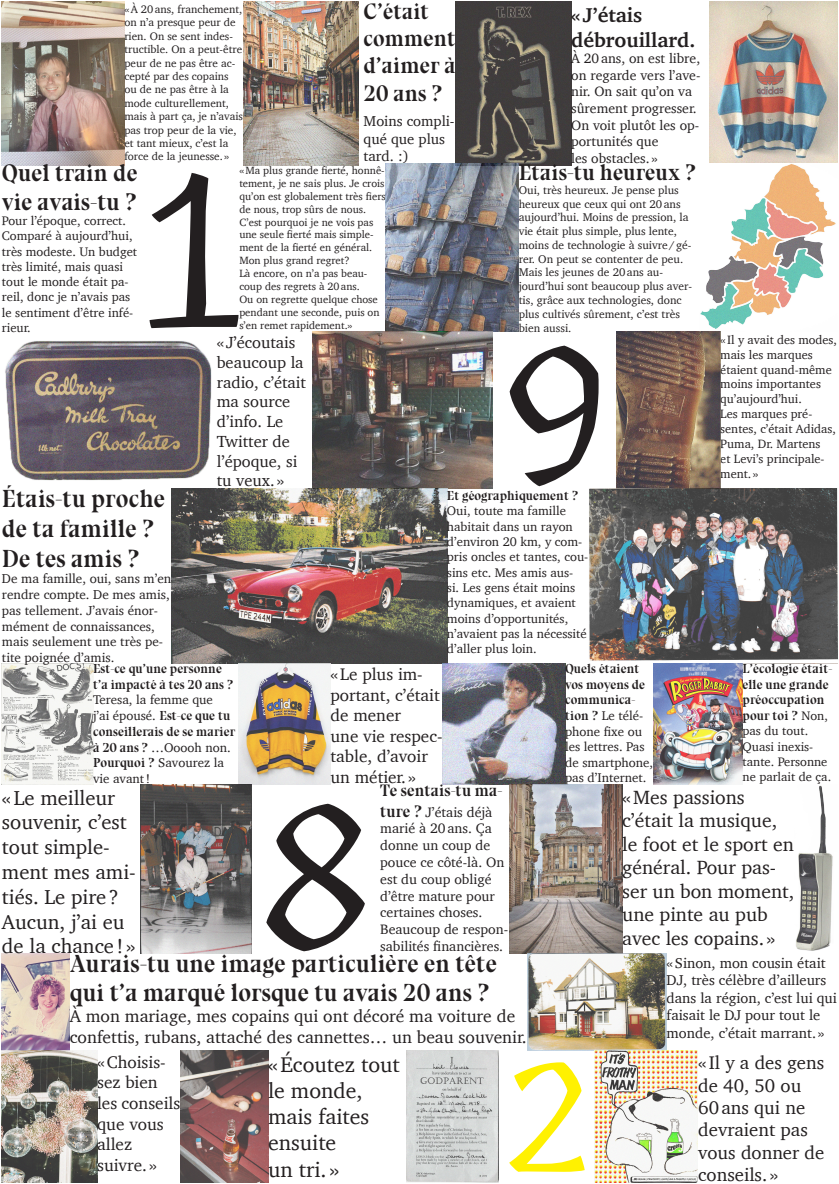
<style>
.page{position:relative;width:839px;height:1184px;background:#fff}
.page>*{position:absolute;margin:0;border:0;box-sizing:border-box;transform-origin:0 0}
.t1{font:244.93px "Katari";color:#231f20}
.t2{font:232.29px "Katari";color:#231f20}
.t3{font:221.72px "Katari";color:#231f20}
.t4{font:175.84px "Katari";color:#fff101}
.t5{font:24.95px/29.9px "Bluu Next Titling";color:#231f20}
.t6{font:24.12px/28.9px "Bluu Next Titling";color:#231f20}
.t7{font:22.71px/27.3px "Bluu Next Titling";color:#231f20}
.t8{font:22.64px "Bluu Next Titling";color:#231f20}
.t9{font:21.77px/26.1px "Charter";color:#231f20}
.t10{font:20.65px/24.8px "Charter";color:#231f20}
.t11{font:700 20.47px "Charter";color:#231f20}
.t12{font:19.6px/23.5px "Charter";color:#231f20}
.t13{font:18.72px/22.5px "Charter";color:#231f20}
.t14{font:17.5px/21px "Charter";color:#231f20}
.t15{font:17.22px/20.6px "Charter";color:#231f20}
.t16{font:17.15px/20.6px "Charter";color:#231f20}
.t17{font:16.73px "Bluu Next Titling";color:#231f20}
.t18{font:16.45px/19.7px "Charter";color:#231f20}
.t19{font:14.7px/17.6px "Charter";color:#231f20}
.t20{font:14.6px/17.5px "Charter";color:#231f20}
.t21{font:14px/16.8px "Charter";color:#231f20}
.t22{font:13.82px/16.6px "Charter";color:#231f20}
.t23{font:13.2px/15.8px "Charter";color:#231f20}
.t24{font:13.16px/15.8px "Bluu Next Titling";color:#231f20}
.t25{font:12.95px/15.5px "Charter";color:#231f20}
.t26{font:12.77px/15.3px "Charter";color:#231f20}
.t27{font:12.67px/15.2px "Charter";color:#231f20}
.t28{font:12.6px/15.1px "Charter";color:#231f20}
.t29{font:12.35px/14.8px "Charter";color:#231f20}
.t30{font:11.48px/13.8px "Charter";color:#231f20}
.t31{font:11.16px/13.4px "Charter";color:#231f20}
.t32{font:10.78px/12.9px "Charter";color:#231f20}
.s1{font-family:"Bluu Next Titling";font-size:13.16px}
.s2{font-family:"Charter";font-size:12.6px}
.s3{font-family:"Bluu Next Titling";font-size:16.73px}
</style>
<div class="page">
<img style="left:2px;top:2px;width:122px;height:163px">
<img style="left:243px;top:2px;width:115px;height:163px">
<img style="left:455px;top:2px;width:116px;height:163px">
<img style="left:709px;top:2px;width:127px;height:161px">
<img style="left:386px;top:163px;width:132px;height:169px">
<img style="left:698px;top:164px;width:138px;height:168px">
<img style="left:5px;top:341px;width:211px;height:148px">
<img style="left:312px;top:332px;width:180px;height:157px">
<img style="left:616px;top:332px;width:104px;height:157px">
<img style="left:171px;top:489px;width:276px;height:174px">
<img style="left:589px;top:489px;width:247px;height:172px">
<img style="left:2px;top:663px;width:91px;height:121px">
<img style="left:239px;top:663px;width:91px;height:121px">
<img style="left:442px;top:663px;width:123px;height:121px">
<img style="left:653px;top:663px;width:89px;height:121px">
<img style="left:141px;top:784px;width:110px;height:169px">
<img style="left:509px;top:784px;width:113px;height:169px">
<img style="left:796px;top:785px;width:37px;height:166px">
<img style="left:2px;top:953px;width:68px;height:97px">
<img style="left:528px;top:953px;width:138px;height:97px">
<img style="left:406px;top:1050px;width:93px;height:132px">
<img style="left:595px;top:1050px;width:102px;height:132px">
<img style="left:2px;top:1050px;width:95px;height:132px">
<img style="left:180px;top:1050px;width:88px;height:132px">
<p class="t31" style="left:124px;top:2px;width:120px">«À 20ans, franchement, on n’a presque peur de rien. On se sent indes&shy;tructible. On a peut-être peur de ne pas être ac&shy;cepté par des copains ou de ne pas être à la mode culturellement, mais à part ça, je n’avais pas trop peur de la vie, et tant mieux, c’est la force de la jeunesse. »</p>
<p class="t7" style="left:363px;top:-3px;width:94px">C’était comment d’aimer à<br>20 ans ?</p>
<p class="t19" style="left:363px;top:112px;width:92px">Moins compli&shy;qué que plus tard. :)</p>
<p class="t6" style="left:2px;top:158px;width:137px">Quel train de vie avais-tu ?</p>
<p class="t27" style="left:2px;top:213px;width:137px">Pour l’époque, correct.<br>Comparé à aujourd’hui, très modeste. Un budget très limité, mais quasi tout le monde était pa&shy;reil, donc je n’avais pas le sentiment d’être infé&shy;rieur.</p>
<p class="t32" style="left:239px;top:163px;width:148px">« Ma plus grande fierté, honnê&shy;tement, je ne sais plus. Je crois qu’on est globalement très fiers de nous, trop sûrs de nous.<br>C’est pourquoi je ne vois pas une seule fierté mais simple&shy;ment de la fierté en général.<br>Mon plus grand regret?</p>
<p class="t32" style="left:239px;top:267px;width:129px">Là encore, on n’a pas beau&shy;coup des regrets à 20ans.</p>
<p class="t32" style="left:239px;top:293px;width:142px">Ou on regrette quelque chose pendant une seconde, puis on s’en remet rapidement.»</p>
<p class="t1" style="left:138px;top:99px;width:105px">1</p>
<p class="t11" style="left:571px;top:-3px;width:73px">« J’étais</p>
<p class="t11" style="left:571px;top:22px;width:126px">débrouillard.</p>
<p class="t22" style="left:571px;top:50px;width:131px">À 20ans, on est libre, on regarde vers l’ave&shy;nir. On sait qu’on va sûrement progresser.<br>On voit plutôt les op&shy;portunités que</p>
<p class="t22" style="left:571px;top:150px;width:88px">les obstacles. »</p>
<p class="t8" style="left:518px;top:159px;width:179px">Étais-tu heureux ?</p>
<p class="t30" style="left:518px;top:183px;width:175px">Oui, très heureux. Je pense plus heureux que ceux qui ont 20ans aujourd’hui. Moins de pression, la vie était plus simple, plus lente, moins de technologie à suivre /gé&shy;rer. On peut se contenter de peu.<br>Mais les jeunes de 20ans au&shy;jourd’hui sont beaucoup plus aver&shy;tis, grâce aux technologies, donc plus cultivés sûrement, c’est très bien aussi.</p>
<p class="t18" style="left:217px;top:332px;width:91px">« J’écoutais beaucoup la radio, c’était ma source d’info. Le<br>Twitter de l’époque, si tu veux. »</p>
<p class="t29" style="left:720px;top:332px;width:118px">« Il y avait des modes, mais les marques étaient quand-même moins importantes qu’aujourd’hui.</p>
<p class="t3" style="left:501px;top:278px;width:107px">9</p>
<p class="t29" style="left:720px;top:406px;width:117px">Les marques pré&shy;sentes, c’était Adidas,<br>Puma, Dr. Martens<br>et Levi’s principale&shy;ment. »</p>
<p class="t5" style="left:2px;top:484px;width:165px">Étais-tu proche de ta famille ?<br>De tes amis ?</p>
<p class="t23" style="left:2px;top:570px;width:171px">De ma famille, oui, sans m’en rendre compte. De mes amis, pas tellement. J’avais énor&shy;mément de connaissances, mais seulement une très pe&shy;tite poignée d’amis.</p>
<p class="t24" style="left:447px;top:488px;width:133px">Et géographiquement ?</p>
<p class="t26" style="left:447px;top:503px;width:143px">Oui, toute ma famille habitait dans un rayon d’environ 20 km, y com&shy;pris oncles et tantes, cou&shy;sins etc. Mes amis aus&shy;si. Les gens était moins dynamiques, et avaient moins d’opportunités, n’avaient pas la nécessité d’aller plus loin.</p>
<p class="t24" style="left:93px;top:660px;width:142px">Est-ce qu’une personne t’a impacté à tes 20 ans ?</p>
<p class="t25" style="left:93px;top:691px;width:139px;line-height:15.8px">Teresa, la femme que j’ai épousé. <span class="s1">Est-ce que tu</span></p>
<p class="t24" style="left:93px;top:723px;width:144px">conseillerais de se marier</p>
<p class="t25" style="left:93px;top:739px;width:139px;line-height:15.7px"><span class="s1">à 20 ans ?</span> …Ooooh non.<br><span class="s1">Pourquoi ?</span> Savourez la vie avant!</p>
<p class="t24" style="left:742px;top:660px;width:91px">L’écologie était&shy;elle une grande préoccupation pour toi ? <span class="s2">Non,</span></p>
<p class="t28" style="left:742px;top:723px;width:90px">pas du tout.<br>Quasi inexis&shy;tante. Personne ne parlait de ça.</p>
<p class="t24" style="left:565px;top:660px;width:81px">Quels étaient vos moyens de communica-</p>
<p class="t25" style="left:565px;top:708px;width:89px"><span class="s1">tion ?</span> Le télé&shy;phone fixe ou les lettres. Pas de smartphone, pas d’Internet.</p>
<p class="t16" style="left:330px;top:663px;width:111px">«Le plus im&shy;portant, c’était de mener</p>
<p class="t16" style="left:330px;top:725px;width:113px">une vie respec&shy;table, d’avoir un métier. »</p>
<p class="t17" style="left:380px;top:781px;width:124px">Te sentais-tu ma-</p>
<p class="t21" style="left:380px;top:803px;width:129px"><span class="s3">ture ?</span> J’étais déjà marié à 20ans. Ça donne un coup de pouce ce côté-là. On est du coup obligé d’être mature pour certaines choses.<br>Beaucoup de respon&shy;sabilités financières.</p>
<p class="t10" style="left:2px;top:785px;width:135px">«Le meilleur souvenir, c’est tout simple&shy;ment mes ami&shy;tiés. Le pire ?<br>Aucun, j’ai eu de la chance ! »</p>
<p class="t12" style="left:622px;top:785px;width:173px">«Mes passions c’était la musique, le foot et le sport en général. Pour pas&shy;ser un bon moment, une pinte au pub avec les copains. »</p>
<p class="t2" style="left:257px;top:733px;width:118px">8</p>
<p class="t5" style="left:70px;top:948px;width:428px">Aurais-tu une image particulière en tête qui t’a marqué lorsque tu avais 20 ans ?</p>
<p class="t14" style="left:70px;top:1005px;width:458px">À mon mariage, mes copains qui ont décoré ma voiture de confettis, rubans, attaché des cannettes… un beau souvenir.</p>
<p class="t20" style="left:666px;top:954px;width:172px">«Sinon, mon cousin était<br>DJ, très célèbre d’ailleurs dans la région, c’est lui qui faisait le DJ pour tout le monde, c’était marrant. »</p>
<p class="t13" style="left:698px;top:1051px;width:127px">« Il y a des gens de 40, 50 ou<br>60ans qui ne devraient pas vous donner de conseils. »</p>
<p class="t9" style="left:268px;top:1051px;width:133px">«Écoutez tout le monde, mais faites</p>
<p class="t9" style="left:268px;top:1129px;width:70px">ensuite</p>
<p class="t9" style="left:268px;top:1155px;width:72px">un tri. »</p>
<p class="t15" style="left:97px;top:1051px;width:85px">«Choisis&shy;sez bien les conseils que vous allez suivre. »</p>
<p class="t4" style="left:503px;top:1008px;width:87px">2</p>
</div>
